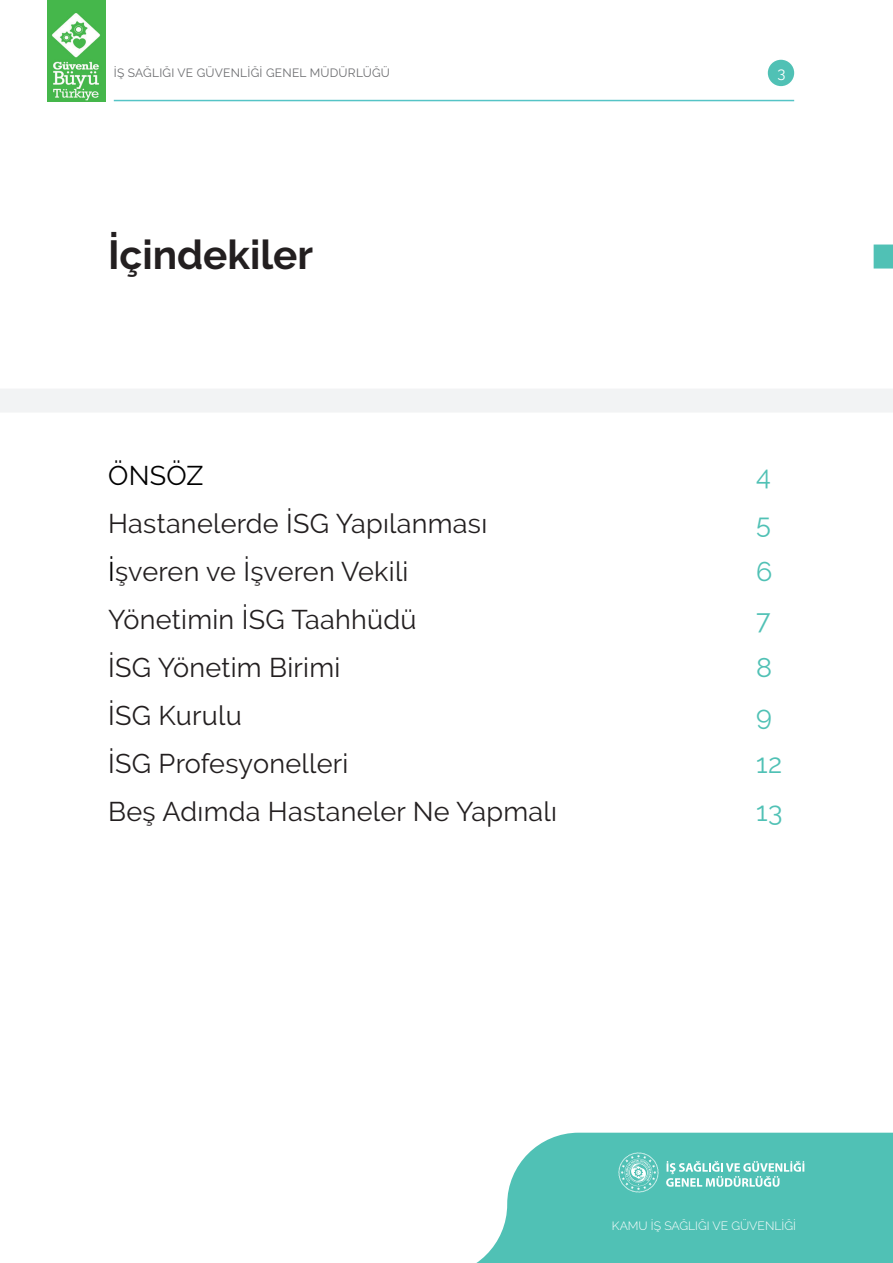
<style>
.page{position:relative;width:893px;height:1263px;background:#fff}
.page>*{position:absolute;margin:0;border:0;box-sizing:border-box;transform-origin:0 0}
.t1{font:700 40.5px "Raleway";color:#231f20}
.t2{font:27px "Raleway";letter-spacing:.01em;color:#231f20}
.t3{font:27px "Raleway";color:#50c1b5}
.t4{font:27px "Raleway";letter-spacing:.01em;color:#000}
.t5{font:15px "Raleway";color:#fff}
.t6{font:12px "Raleway";letter-spacing:.02em;color:#6c6d70}
.t7{font:300 12px "Raleway";color:#fff}
.s1{color:#000}
</style>
<div class="page">
<svg style="left:476px;top:1133px;width:417px;height:130px;background:#61c7bc"></svg>
<div style="left:874px;top:245px;width:19px;height:24px;background:#50c1b5"></div>
<hr style="left:114px;top:100px;width:680px;height:1px;background:#55c4c6">
<div style="left:768px;top:60px;width:26px;height:26px;background:#50c1b5;border-radius:50%"></div>
<svg style="left:687px;top:1161px;width:117px;height:26px;background:#84d3ca"></svg>
<img style="left:47px;top:0;width:58px;height:102px">
<div style="left:0;top:389px;width:893px;height:24px;background:#f2f3f4"></div>
<img style="left:590px;top:1149px;width:97px;height:47px">
<p class="t6" style="left:114px;top:65px;width:278px">İŞ SAĞLIĞI VE GÜVENLİĞİ GENEL MÜDÜRLÜĞÜ</p>
<p class="t5" style="left:778px;top:64px;width:10px">3</p>
<h1 class="t1" style="left:108px;top:231px;width:207px">İçindekiler</h1>
<p class="t4" style="left:108px;top:459px;width:97px">ÖNSÖZ</p>
<p class="t3" style="left:756px;top:459px;width:16px">4</p>
<p class="t2" style="left:108px;top:507px;width:380px">Hastanelerde İSG Yapılanması</p>
<p class="t3" style="left:756px;top:507px;width:16px">5</p>
<p class="t2" style="left:108px;top:555px;width:302px"><span class="s1">İ</span>şveren ve İşveren Vekili</p>
<p class="t3" style="left:756px;top:555px;width:18px">6</p>
<p class="t2" style="left:108px;top:603px;width:310px">Yönetimin İSG Taahhüdü</p>
<p class="t3" style="left:756px;top:603px;width:16px">7</p>
<p class="t2" style="left:108px;top:651px;width:234px">İSG Yönetim Birimi</p>
<p class="t3" style="left:756px;top:651px;width:18px">8</p>
<p class="t2" style="left:108px;top:699px;width:135px">İSG Kurulu</p>
<p class="t3" style="left:756px;top:699px;width:17px">9</p>
<p class="t2" style="left:108px;top:747px;width:242px">İSG Profesyonelleri</p>
<p class="t3" style="left:756px;top:747px;width:27px">12</p>
<p class="t2" style="left:108px;top:795px;width:450px">Beş Adımda Hastaneler Ne Yapmalı</p>
<p class="t3" style="left:756px;top:795px;width:28px">13</p>
<p class="t7" style="left:612px;top:1219px;width:186px">KAMU İŞ SAĞLIĞI VE GÜVENLİĞİ</p>
</div>
